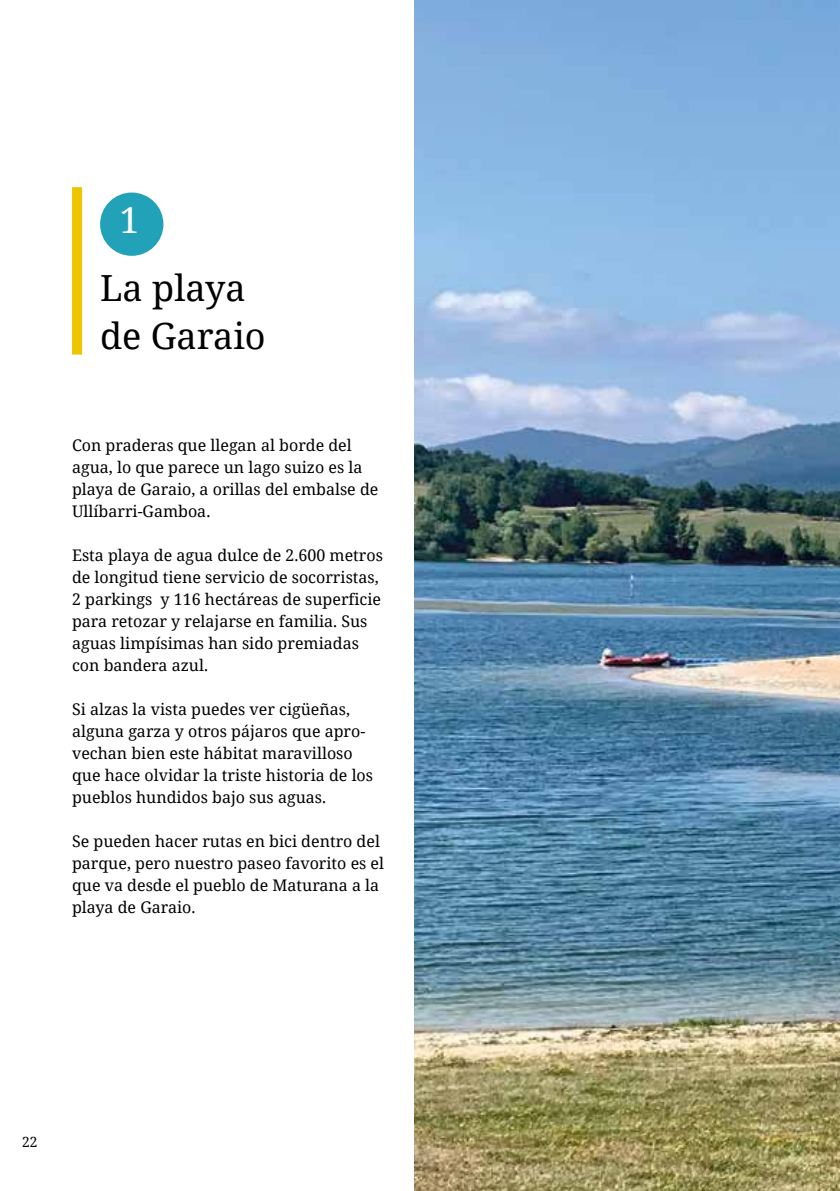
<style>
.page{position:relative;width:840px;height:1191px;background:#fff}
.page>*{position:absolute;margin:0;border:0;box-sizing:border-box;transform-origin:0 0}
.t1{font:36px/48px "Noto Serif";color:#000}
.t2{font:36px "Noto Serif";color:#fff}
.t3{font:16px/22px "Noto Serif";color:#000}
.t4{font:14px "Noto Serif";color:#000}
</style>
<div class="page">
<img style="left:414px;top:0;width:425px;height:1191px">
<div style="left:100px;top:192px;width:63px;height:64px;background:#21a2b9;border-radius:50%"></div>
<div style="left:72px;top:187px;width:10px;height:167px;background:#edc500"></div>
<h1 class="t2" style="left:119px;top:195px;width:22px">1</h1>
<h1 class="t1" style="left:100px;top:262px;width:167px">La playa de Garaio</h1>
<p class="t3" style="left:72px;top:433px;width:308px">Con praderas que llegan al borde del agua, lo que parece un lago suizo es la playa de Garaio, a orillas del embalse de Ullíbarri-Gamboa.</p>
<p class="t3" style="left:72px;top:543px;width:312px">Esta playa de agua dulce de 2.600 metros de longitud tiene servicio de socorristas, 2 parkings y 116 hectáreas de superficie para retozar y relajarse en familia. Sus aguas limpísimas han sido premiadas con bandera azul.</p>
<p class="t3" style="left:72px;top:697px;width:302px">Si alzas la vista puedes ver cigüeñas, alguna garza y otros pájaros que apro&shy;vechan bien este hábitat maravilloso que hace olvidar la triste historia de los pueblos hundidos bajo sus aguas.</p>
<p class="t3" style="left:72px;top:829px;width:313px">Se pueden hacer rutas en bici dentro del parque, pero nuestro paseo favorito es el que va desde el pueblo de Maturana a la playa de Garaio.</p>
<p class="t4" style="left:22px;top:1132px;width:17px">22</p>
</div>
